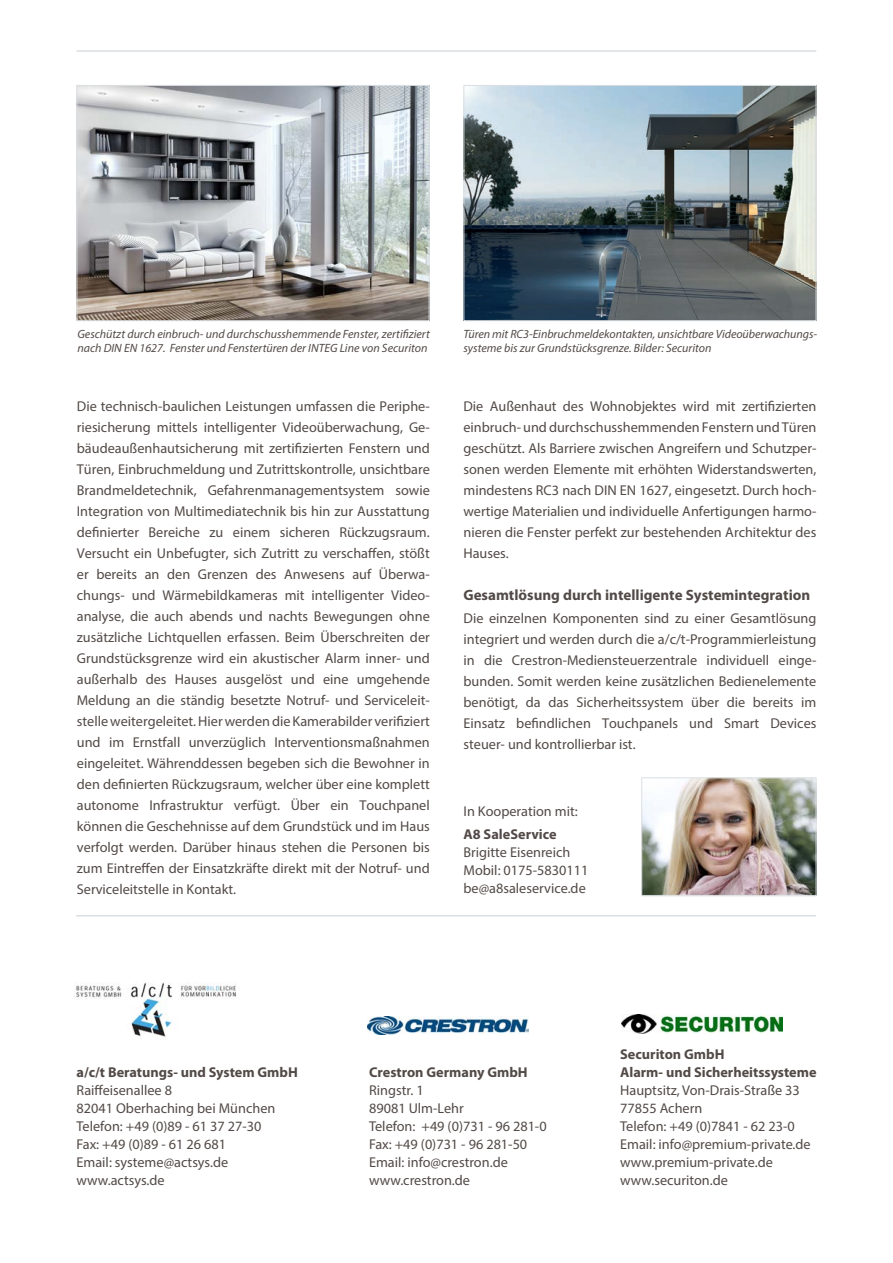
<style>
.page{position:relative;width:893px;height:1263px;background:#fff}
.page>*{position:absolute;margin:0;border:0;box-sizing:border-box;transform-origin:0 0}
.t1{font:700 15px "Myriad Pro";color:#524a47}
.t2{font:14.25px/21px "Myriad Pro";color:#524a47}
.t3{font:700 14.25px/18px "Myriad Pro";color:#524a47}
.t4{font:italic 12px/13.5px "Myriad Pro";color:#524a47}
</style>
<div class="page">
<img style="left:465px;top:87px;width:349px;height:232px">
<div style="left:463px;top:85px;width:353px;height:236px;border:1px solid #dadfe3"></div>
<img style="left:79px;top:87px;width:348px;height:232px">
<div style="left:77px;top:85px;width:352px;height:236px;border:1px solid #dadfe3"></div>
<img style="left:643px;top:779px;width:171px;height:115px">
<div style="left:641px;top:777px;width:175px;height:119px;border:1px solid #dadfe3"></div>
<hr style="left:76px;top:50px;width:740px;height:2px;background:#dadfe3">
<hr style="left:76px;top:915px;width:740px;height:1px;background:#dadfe3">
<img style="left:76px;top:983px;width:160px;height:54px">
<img style="left:367px;top:1016px;width:161px;height:18px">
<img style="left:621px;top:1015px;width:161px;height:19px">
<p class="t4" style="left:77px;top:327px;width:354px">Geschützt durch einbruch- und durchschusshemmende Fenster, zertifiziert nach DIN EN 1627. Fenster und Fenstertüren der INTEG Line von Securiton</p>
<p class="t2" style="left:77px;top:395px;width:354px;text-align:justify">Die technisch-baulichen Leistungen umfassen die Periphe&shy;riesicherung mittels intelligenter Videoüberwachung, Ge&shy;bäudeaußenhautsicherung mit zertifizierten Fenstern und Türen, Einbruchmeldung und Zutrittskontrolle, unsichtbare Brandmeldetechnik, Gefahrenmanagementsystem sowie Integration von Multimediatechnik bis hin zur Ausstattung definierter Bereiche zu einem sicheren Rückzugsraum.<br>Versucht ein Unbefugter, sich Zutritt zu verschaffen, stößt er bereits an den Grenzen des Anwesens auf Überwa&shy;chungs- und Wärmebildkameras mit intelligenter Video&shy;analyse, die auch abends und nachts Bewegungen ohne zusätzliche Lichtquellen erfassen. Beim Überschreiten der Grundstücksgrenze wird ein akustischer Alarm inner- und außerhalb des Hauses ausgelöst und eine umgehende Meldung an die ständig besetzte Notruf- und Serviceleit&shy;stelle weitergeleitet. Hier werden die Kamerabilder verifiziert und im Ernstfall unverzüglich Interventionsmaßnahmen eingeleitet. Währenddessen begeben sich die Bewohner in den definierten Rückzugsraum, welcher über eine komplett autonome Infrastruktur verfügt. Über ein Touchpanel können die Geschehnisse auf dem Grundstück und im Haus verfolgt werden. Darüber hinaus stehen die Personen bis zum Eintreffen der Einsatzkräfte direkt mit der Notruf- und Serviceleitstelle in Kontakt.</p>
<p class="t4" style="left:463px;top:327px;width:355px">Türen mit RC3-Einbruchmeldekontakten, unsichtbare Videoüberwachungs&shy;systeme bis zur Grundstücksgrenze. Bilder: Securiton</p>
<p class="t2" style="left:463px;top:395px;width:354px;text-align:justify">Die Außenhaut des Wohnobjektes wird mit zertifizierten einbruch- und durchschusshemmenden Fenstern und Türen geschützt. Als Barriere zwischen Angreifern und Schutzper&shy;sonen werden Elemente mit erhöhten Widerstandswerten, mindestens RC3 nach DIN EN 1627, eingesetzt. Durch hoch&shy;wertige Materialien und individuelle Anfertigungen harmo&shy;nieren die Fenster perfekt zur bestehenden Architektur des Hauses.</p>
<p class="t1" style="left:463px;top:585px;width:348px">Gesamtlösung durch intelligente Systemintegration</p>
<p class="t2" style="left:463px;top:608px;width:354px;text-align:justify">Die einzelnen Komponenten sind zu einer Gesamtlösung integriert und werden durch die a/c/t-Programmierleistung in die Crestron-Mediensteuerzentrale individuell einge&shy;bunden. Somit werden keine zusätzlichen Bedienelemente benötigt, da das Sicherheitssystem über die bereits im Einsatz befindlichen Touchpanels und Smart Devices steuer- und kontrollierbar ist.</p>
<p class="t2" style="left:463px;top:800px;width:116px">In Kooperation mit:</p>
<p class="t3" style="left:463px;top:824px;width:95px">A8 SaleService</p>
<p class="t2" style="left:463px;top:843px;width:126px;line-height:18.1px">Brigitte Eisenreich<br>Mobil: 0175-5830111 be@a8saleservice.de</p>
<p class="t3" style="left:77px;top:1063px;width:223px">a/c/t Beratungs- und System GmbH</p>
<p class="t2" style="left:77px;top:1081px;width:200px;line-height:18px">Raiffeisenallee 8<br>82041 Oberhaching bei München<br>Telefon: +49 (0)89 - 61 37 27-30<br>Fax: +49 (0)89 - 61 26 681<br>Email: systeme@actsys.de www.actsys.de</p>
<p class="t3" style="left:369px;top:1063px;width:160px">Crestron Germany GmbH</p>
<p class="t2" style="left:369px;top:1081px;width:179px;line-height:18px">Ringstr. 1<br>89081 Ulm-Lehr<br>Telefon: +49 (0)731 - 96 281-0<br>Fax: +49 (0)731 - 96 281-50<br>Email: info@crestron.de www.crestron.de</p>
<p class="t3" style="left:620px;top:1045px;width:198px">Securiton GmbH<br>Alarm- und Sicherheitssysteme</p>
<p class="t2" style="left:620px;top:1081px;width:192px;line-height:18px">Hauptsitz, Von-Drais-Straße 33<br>77855 Achern<br>Telefon: +49 (0)7841 - 62 23-0<br>Email: info@premium-private.de www.premium-private.de www.securiton.de</p>
</div>
